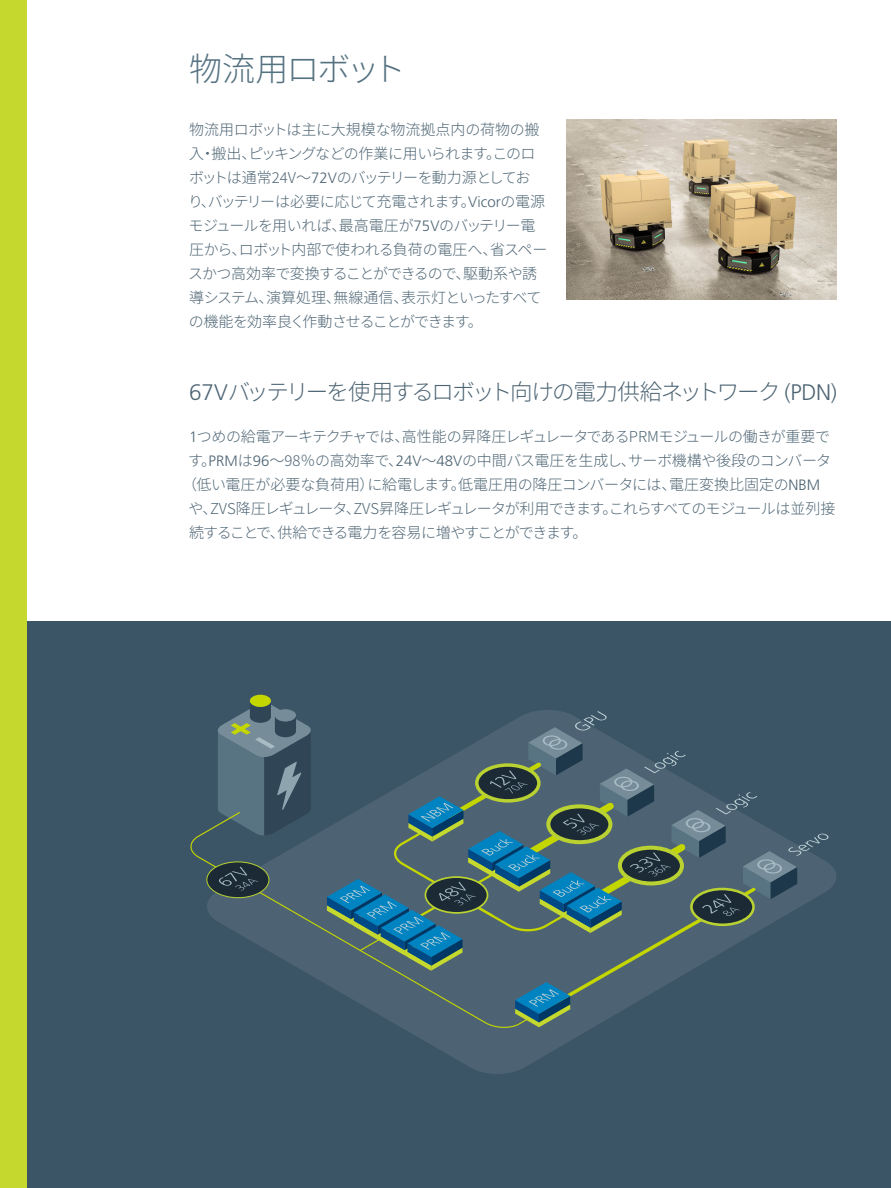
<style>
.page{position:relative;width:891px;height:1188px;background:#fff}
.page>*{position:absolute;margin:0;border:0;box-sizing:border-box;transform-origin:0 0}
.Heading_1__JP{font:300 33px "Source Han Sans JP";letter-spacing:-.06em;color:#557281}
.Heading_2__JP{font:300 22.5px "Source Han Sans JP";letter-spacing:-.085em;color:#4e6574}
.P__Normal__JP__10_16{font:300 15px/24px "Source Han Sans JP";letter-spacing:-.035em;color:#4e6574}
.P__Normal__JP__10_16-2{font:300 15px "Source Han Sans JP";letter-spacing:-.055em;color:#4e6574}
.P__Normal__JP__10_16-3{font:300 15px "Source Han Sans JP";letter-spacing:-.015em;color:#4e6574}
.P__Normal__JP__10_16-4{font:300 15px "Source Han Sans JP";letter-spacing:-.085em;color:#4e6574}
.s1{font-family:"Frutiger LT Pro"}
</style>
<div class="page">
<div style="left:0;top:0;width:27px;height:1188px;background:#c4d82d"></div>
<div style="left:27px;top:621px;width:864px;height:567px;background:#3b5566"></div>
<img style="left:567px;top:119px;width:270px;height:180px">
<svg style="left:407px;top:710px;width:429px;height:364px"></svg>
<div style="left:250px;top:695px;width:21px;height:12px;background:#c4d600;border-radius:50%"></div>
<svg style="left:218px;top:701px;width:93px;height:110px"></svg>
<svg style="left:190px;top:811px;width:347px;height:219px"></svg>
<div style="left:207px;top:862px;width:62px;height:36px;background:#1c2a36;border-radius:50%"></div>
<div style="left:206px;top:861px;width:63px;height:37px;border:1px solid #b9d232;border-radius:50%"></div>
<svg style="left:219px;top:867px;width:39px;height:24px"></svg>
<svg style="left:327px;top:711px;width:502px;height:316px"></svg>
<p class="Heading_1__JP" style="left:189px;top:51px;width:218px">物流用ロボット</p>
<p class="P__Normal__JP__10_16" style="left:188px;top:118px;width:361px">物流用ロボットは主に大規模な物流拠点内の荷物の搬入・搬出、ピッキングなどの作業に用いられます。このロボットは通常24V～<span class="s1">72V</span>のバッテリーを動力源としており、バッテリーは必要に応じて充電されます。<span class="s1">Vicor</span>の電源モジュールを用いれば、最高電圧が<span class="s1">75V</span>のバッテリー電圧から、ロボット内部で使われる負荷の電圧へ、省スペースかつ高効率で変換することができるので、駆動系や誘導システム、演算処理、無線通信、表示灯といったすべての機能を効率良く作動させることができます。</p>
<p class="Heading_2__JP" style="left:189px;top:379px;width:650px"><span class="s1">67V</span>バッテリーを使用するロボット向けの電力供給ネットワーク <span class="s1">(PDN)</span></p>
<p class="P__Normal__JP__10_16" style="left:189px;top:425px;width:643px"><span class="s1">1</span>つめの給電アーキテクチャでは、高性能の昇降圧レギュレータであるPRMモジュールの働きが重要で</p>
<p class="P__Normal__JP__10_16" style="left:188px;top:449px;width:645px">す。<span class="s1">PRM</span>は<span class="s1">96</span>～98％の高効率で、<span class="s1">24V</span>～<span class="s1">48V</span>の中間バス電圧を生成し、サーボ機構や後段のコンバータ</p>
<p class="P__Normal__JP__10_16-3" style="left:182px;top:476px;width:640px">（低い電圧が必要な負荷用）に給電します。低電圧用の降圧コンバータには、電圧変換比固定の<span class="s1">NBM</span></p>
<p class="P__Normal__JP__10_16-2" style="left:189px;top:500px;width:648px">や、ZVS降圧レギュレータ、ZVS昇降圧レギュレータが利用できます。これらすべてのモジュールは並列接</p>
<p class="P__Normal__JP__10_16-4" style="left:189px;top:524px;width:400px">続することで、供給できる電力を容易に増やすことができます。</p>
</div>
